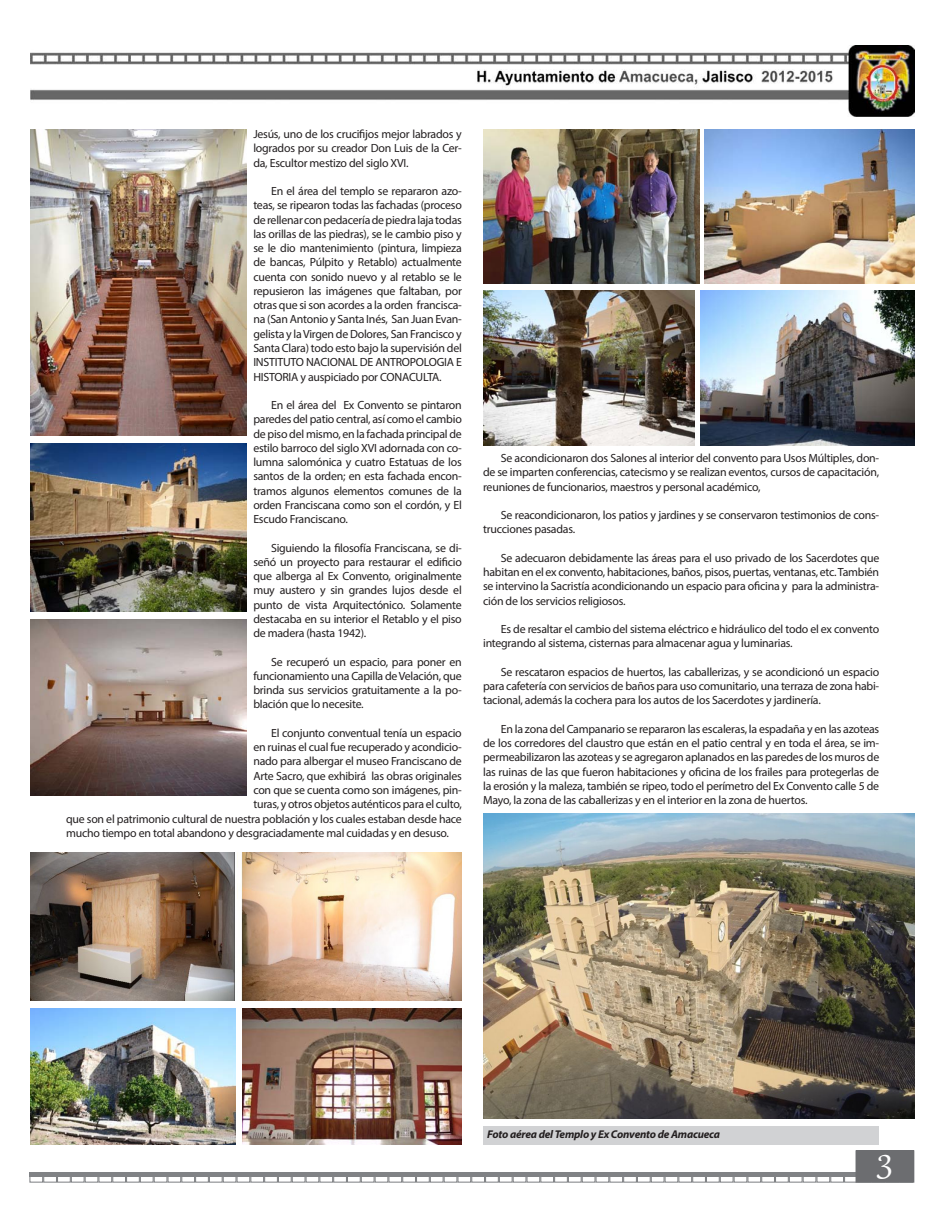
<style>
.page{position:relative;width:945px;height:1227px;background:#fff}
.page>*{position:absolute;margin:0;border:0;box-sizing:border-box;transform-origin:0 0}
.t1{font:45px "Gabriola";color:#fff}
.t2{font:11.88px/14.2px "Myriad Pro";letter-spacing:-.02em;color:#231f20;text-align:justify}
.t3{font:italic 700 11.25px "Myriad Pro";letter-spacing:-.02em;color:#231f20}
</style>
<div class="page">
<hr style="left:29px;top:1172px;width:884px;height:4px;background:#808285">
<div style="left:29px;top:1171px;width:14px;height:11px;border:1px solid #808285"></div>
<div style="left:195px;top:1171px;width:14px;height:11px;border:1px solid #808285"></div>
<div style="left:112px;top:1171px;width:14px;height:11px;border:1px solid #808285"></div>
<div style="left:278px;top:1171px;width:14px;height:11px;border:1px solid #808285"></div>
<div style="left:71px;top:1171px;width:14px;height:11px;border:1px solid #808285"></div>
<div style="left:237px;top:1171px;width:13px;height:11px;border:1px solid #808285"></div>
<div style="left:154px;top:1171px;width:13px;height:11px;border:1px solid #808285"></div>
<div style="left:319px;top:1171px;width:14px;height:11px;border:1px solid #808285"></div>
<div style="left:43px;top:1171px;width:14px;height:11px;border:1px solid #808285"></div>
<div style="left:209px;top:1171px;width:14px;height:11px;border:1px solid #808285"></div>
<div style="left:126px;top:1171px;width:14px;height:11px;border:1px solid #808285"></div>
<div style="left:292px;top:1171px;width:14px;height:11px;border:1px solid #808285"></div>
<div style="left:85px;top:1171px;width:13px;height:11px;border:1px solid #808285"></div>
<div style="left:250px;top:1171px;width:14px;height:11px;border:1px solid #808285"></div>
<div style="left:167px;top:1171px;width:14px;height:11px;border:1px solid #808285"></div>
<div style="left:333px;top:1171px;width:14px;height:11px;border:1px solid #808285"></div>
<div style="left:57px;top:1171px;width:14px;height:11px;border:1px solid #808285"></div>
<div style="left:223px;top:1171px;width:14px;height:11px;border:1px solid #808285"></div>
<div style="left:140px;top:1171px;width:14px;height:11px;border:1px solid #808285"></div>
<div style="left:306px;top:1171px;width:13px;height:11px;border:1px solid #808285"></div>
<div style="left:98px;top:1171px;width:14px;height:11px;border:1px solid #808285"></div>
<div style="left:264px;top:1171px;width:14px;height:11px;border:1px solid #808285"></div>
<div style="left:181px;top:1171px;width:14px;height:11px;border:1px solid #808285"></div>
<div style="left:347px;top:1171px;width:14px;height:11px;border:1px solid #808285"></div>
<div style="left:361px;top:1171px;width:14px;height:11px;border:1px solid #808285"></div>
<div style="left:444px;top:1171px;width:13px;height:11px;border:1px solid #808285"></div>
<div style="left:402px;top:1171px;width:14px;height:11px;border:1px solid #808285"></div>
<div style="left:375px;top:1171px;width:13px;height:11px;border:1px solid #808285"></div>
<div style="left:457px;top:1171px;width:14px;height:11px;border:1px solid #808285"></div>
<div style="left:416px;top:1171px;width:14px;height:11px;border:1px solid #808285"></div>
<div style="left:388px;top:1171px;width:14px;height:11px;border:1px solid #808285"></div>
<div style="left:430px;top:1171px;width:14px;height:11px;border:1px solid #808285"></div>
<div style="left:526px;top:1171px;width:14px;height:11px;border:1px solid #808285"></div>
<div style="left:609px;top:1171px;width:14px;height:11px;border:1px solid #808285"></div>
<div style="left:568px;top:1171px;width:14px;height:11px;border:1px solid #808285"></div>
<div style="left:485px;top:1171px;width:14px;height:11px;border:1px solid #808285"></div>
<div style="left:651px;top:1171px;width:14px;height:11px;border:1px solid #808285"></div>
<div style="left:540px;top:1171px;width:14px;height:11px;border:1px solid #808285"></div>
<div style="left:623px;top:1171px;width:14px;height:11px;border:1px solid #808285"></div>
<div style="left:582px;top:1171px;width:14px;height:11px;border:1px solid #808285"></div>
<div style="left:499px;top:1171px;width:14px;height:11px;border:1px solid #808285"></div>
<div style="left:665px;top:1171px;width:13px;height:11px;border:1px solid #808285"></div>
<div style="left:554px;top:1171px;width:14px;height:11px;border:1px solid #808285"></div>
<div style="left:471px;top:1171px;width:14px;height:11px;border:1px solid #808285"></div>
<div style="left:637px;top:1171px;width:14px;height:11px;border:1px solid #808285"></div>
<div style="left:596px;top:1171px;width:13px;height:11px;border:1px solid #808285"></div>
<div style="left:513px;top:1171px;width:13px;height:11px;border:1px solid #808285"></div>
<div style="left:678px;top:1171px;width:14px;height:11px;border:1px solid #808285"></div>
<div style="left:747px;top:1171px;width:14px;height:11px;border:1px solid #808285"></div>
<div style="left:830px;top:1171px;width:14px;height:11px;border:1px solid #808285"></div>
<div style="left:789px;top:1171px;width:14px;height:11px;border:1px solid #808285"></div>
<div style="left:706px;top:1171px;width:14px;height:11px;border:1px solid #808285"></div>
<div style="left:761px;top:1171px;width:14px;height:11px;border:1px solid #808285"></div>
<div style="left:844px;top:1171px;width:14px;height:11px;border:1px solid #808285"></div>
<div style="left:803px;top:1171px;width:13px;height:11px;border:1px solid #808285"></div>
<div style="left:720px;top:1171px;width:14px;height:11px;border:1px solid #808285"></div>
<div style="left:775px;top:1171px;width:14px;height:11px;border:1px solid #808285"></div>
<div style="left:692px;top:1171px;width:14px;height:11px;border:1px solid #808285"></div>
<div style="left:816px;top:1171px;width:14px;height:11px;border:1px solid #808285"></div>
<div style="left:734px;top:1171px;width:13px;height:11px;border:1px solid #808285"></div>
<img style="left:31px;top:45px;width:883px;height:71px">
<div style="left:856px;top:1150px;width:58px;height:31px;background:#6c6d70"></div>
<div style="left:856px;top:1150px;width:58px;height:32px;border:1px solid #6c6d70"></div>
<img style="left:31px;top:129px;width:215px;height:306px">
<img style="left:31px;top:619px;width:215px;height:176px">
<img style="left:31px;top:443px;width:215px;height:168px">
<img style="left:31px;top:852px;width:431px;height:148px">
<img style="left:242px;top:1008px;width:220px;height:136px">
<img style="left:31px;top:1008px;width:204px;height:136px">
<img style="left:483px;top:290px;width:211px;height:155px">
<img style="left:700px;top:290px;width:214px;height:155px">
<img style="left:705px;top:129px;width:209px;height:154px">
<img style="left:483px;top:129px;width:216px;height:154px">
<img style="left:483px;top:813px;width:431px;height:305px">
<div style="left:484px;top:1125px;width:395px;height:19px;background:#d1d2d4"></div>
<p class="t2" style="left:253px;top:127px;width:210px">Jesús, uno de los crucifijos mejor labrados y logrados por su creador Don Luis de la Cer&shy;da, Escultor mestizo del siglo XVI.</p>
<p class="t2" style="left:253px;top:184px;width:210px;text-indent:18px">En el área del templo se repararon azo&shy;teas, se ripearon todas las fachadas (proceso de rellenar con pedacería de piedra laja todas las orillas de las piedras), se le cambio piso y se le dio mantenimiento (pintura, limpieza de bancas, Púlpito y Retablo) actualmente cuenta con sonido nuevo y al retablo se le repusieron las imágenes que faltaban, por otras que si son acordes a la orden francisca&shy;na (San Antonio y Santa Inés, San Juan Evan&shy;gelista y la Virgen de Dolores, San Francisco y Santa Clara) todo esto bajo la supervisión del INSTITUTO NACIONAL DE ANTROPOLOGIA E HISTORIA y auspiciado por CONACULTA.</p>
<p class="t2" style="left:253px;top:397px;width:210px;text-indent:18px">En el área del Ex Convento se pintaron paredes del patio central, así como el cambio de piso del mismo, en la fachada principal de estilo barroco del siglo XVI adornada con co&shy;lumna salomónica y cuatro Estatuas de los santos de la orden; en esta fachada encon&shy;tramos algunos elementos comunes de la orden Franciscana como son el cordón, y El Escudo Franciscano.</p>
<p class="t2" style="left:253px;top:540px;width:210px;text-indent:18px">Siguiendo la filosofía Franciscana, se di&shy;señó un proyecto para restaurar el edificio que alberga al Ex Convento, originalmente muy austero y sin grandes lujos desde el punto de vista Arquitectónico. Solamente destacaba en su interior el Retablo y el piso de madera (hasta 1942).</p>
<p class="t2" style="left:253px;top:654px;width:210px;text-indent:18px">Se recuperó un espacio, para poner en funcionamiento una Capilla de Velación, que brinda sus servicios gratuitamente a la po&shy;blación que lo necesite.</p>
<p class="t2" style="left:271px;top:725px;width:192px">El conjunto conventual tenía un espacio</p>
<p class="t2" style="left:253px;top:739px;width:210px">en ruinas el cual fue recuperado y acondicio-</p>
<p class="t2" style="left:253px;top:754px;width:210px">nado para albergar el museo Franciscano de</p>
<p class="t2" style="left:253px;top:768px;width:210px">Arte Sacro, que exhibirá las obras originales</p>
<p class="t2" style="left:253px;top:782px;width:210px">con que se cuenta como son imágenes, pin-</p>
<p class="t2" style="left:253px;top:796px;width:210px">turas, y otros objetos auténticos para el culto,</p>
<p class="t2" style="left:66px;top:811px;width:397px">que son el patrimonio cultural de nuestra población y los cuales estaban desde hace</p>
<p class="t2" style="left:66px;top:825px;width:384px">mucho tiempo en total abandono y desgraciadamente mal cuidadas y en desuso.</p>
<p class="t2" style="left:483px;top:450px;width:398px;text-indent:18px">Se acondicionaron dos Salones al interior del convento para Usos Múltiples, don&shy;de se imparten conferencias, catecismo y se realizan eventos, cursos de capacitación, reuniones de funcionarios, maestros y personal académico,</p>
<p class="t2" style="left:483px;top:507px;width:398px;text-indent:18px">Se reacondicionaron, los patios y jardines y se conservaron testimonios de cons&shy;trucciones pasadas.</p>
<p class="t2" style="left:483px;top:550px;width:398px;text-indent:18px">Se adecuaron debidamente las áreas para el uso privado de los Sacerdotes que habitan en el ex convento, habitaciones, baños, pisos, puertas, ventanas, etc. También se intervino la Sacristía acondicionando un espacio para oficina y para la administra&shy;ción de los servicios religiosos.</p>
<p class="t2" style="left:483px;top:621px;width:398px;text-indent:18px">Es de resaltar el cambio del sistema eléctrico e hidráulico del todo el ex convento integrando al sistema, cisternas para almacenar agua y luminarias.</p>
<p class="t2" style="left:483px;top:664px;width:398px;text-indent:18px">Se rescataron espacios de huertos, las caballerizas, y se acondicionó un espacio para cafetería con servicios de baños para uso comunitario, una terraza de zona habi&shy;tacional, además la cochera para los autos de los Sacerdotes y jardinería.</p>
<p class="t2" style="left:483px;top:721px;width:398px;text-indent:18px">En la zona del Campanario se repararon las escaleras, la espadaña y en las azoteas de los corredores del claustro que están en el patio central y en toda el área, se im&shy;permeabilizaron las azoteas y se agregaron aplanados en las paredes de los muros de las ruinas de las que fueron habitaciones y oficina de los frailes para protegerlas de la erosión y la maleza, también se ripeo, todo el perímetro del Ex Convento calle 5 de Mayo, la zona de las caballerizas y en el interior en la zona de huertos.</p>
<p class="t3" style="left:487px;top:1126px;width:234px">Foto aérea del Templo y Ex Convento de Amacueca</p>
<h1 class="t1" style="left:878px;top:1129px;width:16px">3</h1>
</div>
